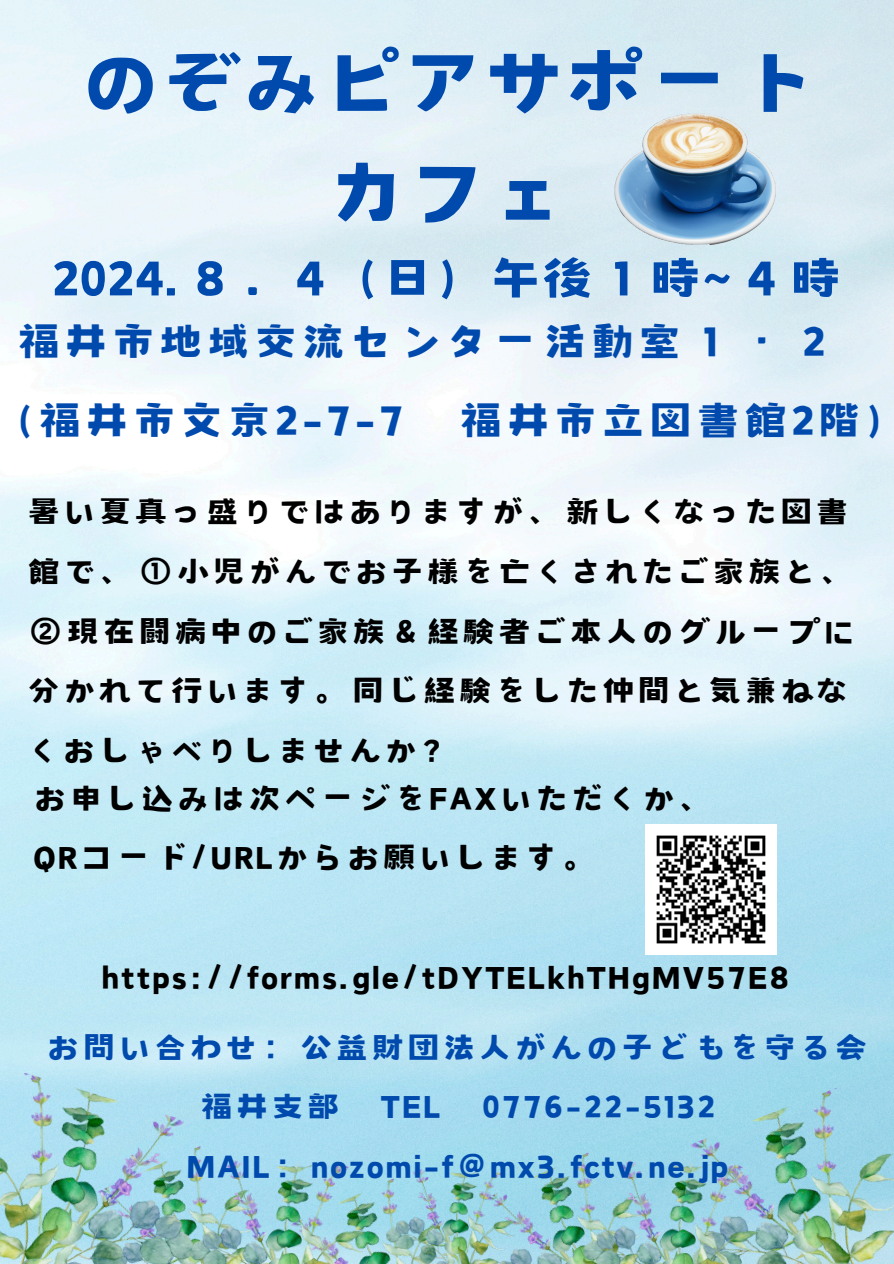
<style>
.page{position:relative;width:894px;height:1264px;background:#fff}
.page>*{position:absolute;margin:0;border:0;box-sizing:border-box;transform-origin:0 0}
.t1{font:89.85px/110.2px "Canva Sweet Heart JP";color:#004aad;text-align:center}
.t2{font:57.15px "Canva Sweet Heart JP";color:#004aad}
.t3{font:48.9px/78.8px "Canva Sweet Heart JP";letter-spacing:.07em;color:#004aad}
.t4{font:36.75px/59.7px "Canva Sweet Heart JP";letter-spacing:.07em;color:#000}
.t5{font:36.75px "Canva Sweet Heart JP";letter-spacing:.07em;color:#004aad}
</style>
<div class="page">
<img style="left:649px;top:1077px;width:244px;height:186px">
<img style="left:456px;top:1141px;width:217px;height:122px">
<img style="left:226px;top:1135px;width:59px;height:23px">
<img style="left:368px;top:1167px;width:16px;height:96px">
<img style="left:226px;top:1158px;width:142px;height:105px">
<img style="left:579px;top:1158px;width:182px;height:105px">
<img style="left:384px;top:1167px;width:133px;height:96px">
<img style="left:0;top:1063px;width:226px;height:200px">
<img style="left:614px;top:113px;width:161px;height:132px">
<img style="left:656px;top:835px;width:110px;height:109px">
<h2 class="t1" style="left:79px;top:26px;width:736px">のぞみピアサポートカフェ</h2>
<p class="t2" style="left:52px;top:252px;width:791px">2024.８．4（日）午後１時~４時</p>
<h4 class="t3" style="left:16px;top:301px;width:867px">福井市地域交流センター活動室１・２<br>(福井市文京2-7-7 福井市立図書館2階)</h4>
<h3 class="t4" style="left:27px;top:481px;width:829px">暑い夏真っ盛りではありますが、新しくなった図書館で、①小児がんでお子様を亡くされたご家族と、<br>②現在闘病中のご家族＆経験者ご本人のグループに分かれて行います。同じ経験をした仲間と気兼ねなくおしゃべりしませんか？</h3>
<p class="t4" style="left:34px;top:768px;width:681px">お申し込みは次ページをFAXいただくか、<br>QRコード/URLからお願いします。</p>
<p class="t4" style="left:102px;top:946px;width:688px">https://forms.gle/tDYTELkhTHgMV57E8</p>
<p class="t5" style="left:47px;top:1030px;width:822px">お問い合わせ：公益財団法人がんの子どもを守る会</p>
<p class="t5" style="left:200px;top:1090px;width:516px">福井支部 TEL 0776-22-5132</p>
<p class="t5" style="left:187px;top:1149px;width:542px">MAIL：nozomi-f@mx3.fctv.ne.jp</p>
</div>
